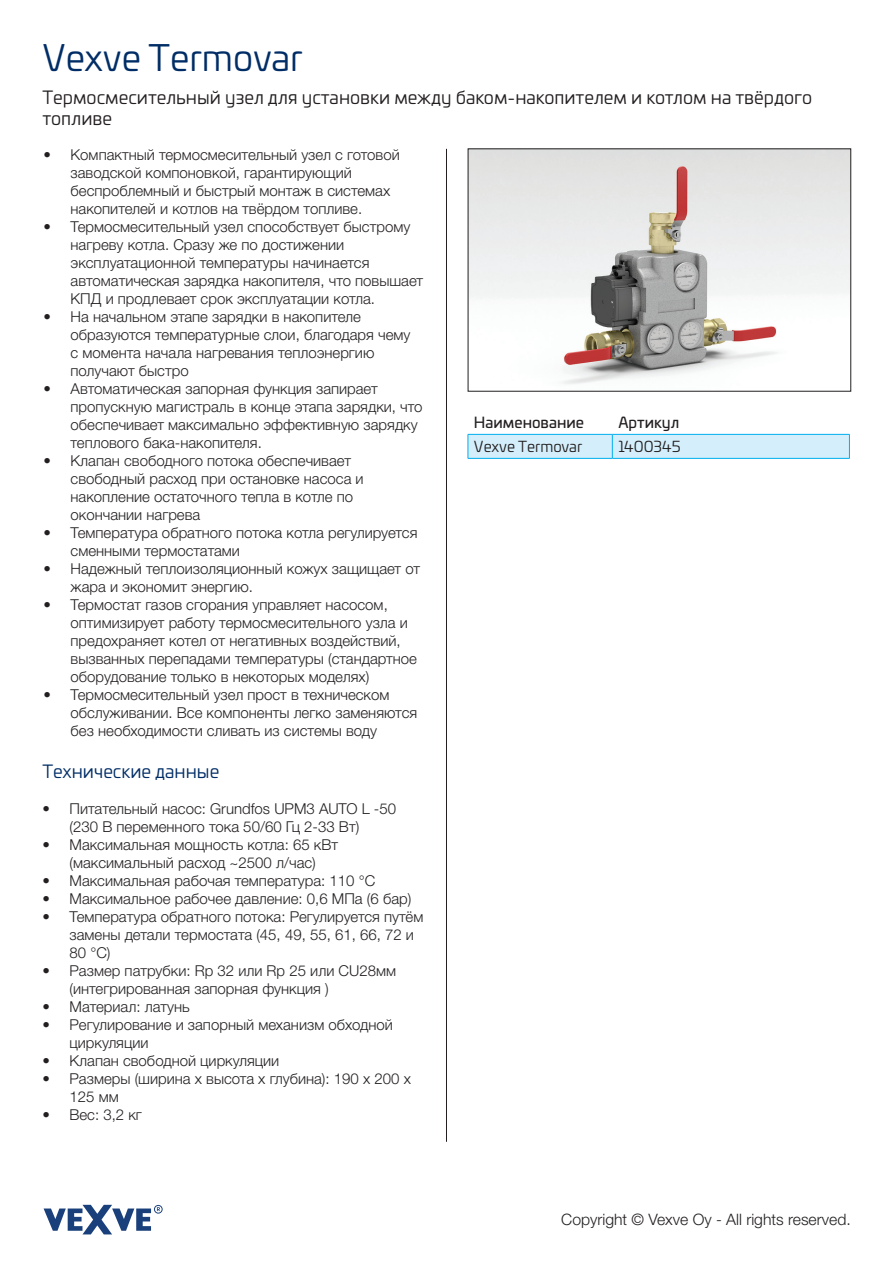
<style>
.page{position:relative;width:893px;height:1263px;background:#fff}
.page>*{position:absolute;margin:0;border:0;box-sizing:border-box;transform-origin:0 0}
.t1{font:36px "Univia Pro";color:#002d66}
.t2{font:18px/21.6px "Univia Pro";color:#231f20}
.t3{font:18px "Univia Pro";color:#002d66}
.t4{font:300 15.75px "Helvetica Neue LTW1 G";color:#231f20}
.t5{font:300 15px/18px "Helvetica Neue LTW1 G";color:#231f20}
.t6{font:15px "Univia Pro";color:#231f20}
.t7{font:15px "Univia Pro";color:#231f20}
</style>
<div class="page">
<hr style="left:446px;top:149px;width:1px;height:993px;background:#231f20">
<svg style="left:44px;top:1205px;width:119px;height:29px"></svg>
<img style="left:470px;top:151px;width:379px;height:233px">
<svg style="left:468px;top:434px;width:382px;height:24px"></svg>
<hr style="left:468px;top:458px;width:144px;height:1px;background:#00aeef">
<hr style="left:612px;top:458px;width:238px;height:1px;background:#00aeef">
<h1 class="t1" style="left:43px;top:32px;width:262px">Vexve Termovar</h1>
<p class="t2" style="left:43px;top:85px;width:771px">Термосмесительный узел для установки между баком-накопителем и котлом на твёрдого топливе</p>
<p class="t5" style="left:71px;top:145px;width:331px;text-indent:-27px">• Компактный термосмесительный узел с готовой заводской компоновкой, гарантирующий беспроблемный и быстрый монтаж в системах накопителей и котлов на твёрдом топливе.</p>
<p class="t5" style="left:71px;top:217px;width:354px;text-indent:-27px">• Термосмесительный узел способствует быстрому нагреву котла. Сразу же по достижении эксплуатационной температуры начинается автоматическая зарядка накопителя, что повышает КПД и продлевает срок эксплуатации котла.</p>
<p class="t5" style="left:71px;top:307px;width:341px;text-indent:-27px">• На начальном этапе зарядки в накопителе образуются температурные слои, благодаря чему с момента начала нагревания теплоэнергию получают быстро</p>
<p class="t5" style="left:71px;top:379px;width:353px;text-indent:-27px">• Автоматическая запорная функция запирает пропускную магистраль в конце этапа зарядки, что обеспечивает максимально эффективную зарядку теплового бака-накопителя.</p>
<p class="t5" style="left:71px;top:451px;width:295px;text-indent:-27px">• Клапан свободного потока обеспечивает свободный расход при остановке насоса и накопление остаточного тепла в котле по окончании нагрева</p>
<p class="t5" style="left:71px;top:523px;width:348px;text-indent:-27px">• Температура обратного потока котла регулируется сменными термостатами</p>
<p class="t5" style="left:71px;top:559px;width:351px;text-indent:-27px">• Надежный теплоизоляционный кожух защищает от жара и экономит энергию.</p>
<p class="t5" style="left:71px;top:595px;width:348px;text-indent:-27px">• Термостат газов сгорания управляет насосом, оптимизирует работу термосмесительного узла и предохраняет котел от негативных воздействий, вызванных перепадами температуры (стандартное оборудование только в некоторых моделях)</p>
<p class="t5" style="left:71px;top:685px;width:348px;text-indent:-27px">• Термосмесительный узел прост в техническом обслуживании. Все компоненты легко заменяются без необходимости сливать из системы воду</p>
<p class="t3" style="left:43px;top:758px;width:178px">Технические данные</p>
<p class="t5" style="left:70px;top:799px;width:328px;text-indent:-27px">• Питательный насос: Grundfos UPM3 AUTO L -50 (230 В переменного тока 50/60 Гц 2-33 Вт)</p>
<p class="t5" style="left:43px;top:835px;width:297px;text-align:center">• Максимальная мощность котла: 65 кВт (максимальный расход ~2500 л/час)</p>
<p class="t5" style="left:43px;top:871px;width:334px">• Максимальная рабочая температура: 110 °C</p>
<p class="t5" style="left:43px;top:889px;width:370px">• Максимальное рабочее давление: 0,6 МПа (6 бар)</p>
<p class="t5" style="left:70px;top:907px;width:355px;text-indent:-27px">• Температура обратного потока: Регулируется путём замены детали термостата (45, 49, 55, 61, 66, 72 и<br>80 °C)</p>
<p class="t5" style="left:70px;top:961px;width:328px;text-indent:-27px">• Размер патрубки: Rp 32 или Rp 25 или CU28мм (интегрированная запорная функция )</p>
<p class="t5" style="left:43px;top:997px;width:149px">• Материал: латунь</p>
<p class="t5" style="left:70px;top:1015px;width:325px;text-indent:-27px">• Регулирование и запорный механизм обходной циркуляции</p>
<p class="t5" style="left:43px;top:1051px;width:238px">• Клапан свободной циркуляции</p>
<p class="t5" style="left:70px;top:1069px;width:343px;text-indent:-27px">• Размеры (ширина x высота x глубина): 190 x 200 x<br>125 мм</p>
<p class="t5" style="left:43px;top:1105px;width:101px">• Вес: 3,2 кг</p>
<p class="t7" style="left:474px;top:412px;width:112px">Наименование</p>
<p class="t7" style="left:618px;top:412px;width:62px">Артикул</p>
<p class="t6" style="left:474px;top:436px;width:110px">Vexve Termovar</p>
<p class="t6" style="left:618px;top:436px;width:64px">1400345</p>
<p class="t4" style="left:561px;top:1210px;width:291px">Copyright © Vexve Oy - All rights reserved.</p>
</div>
